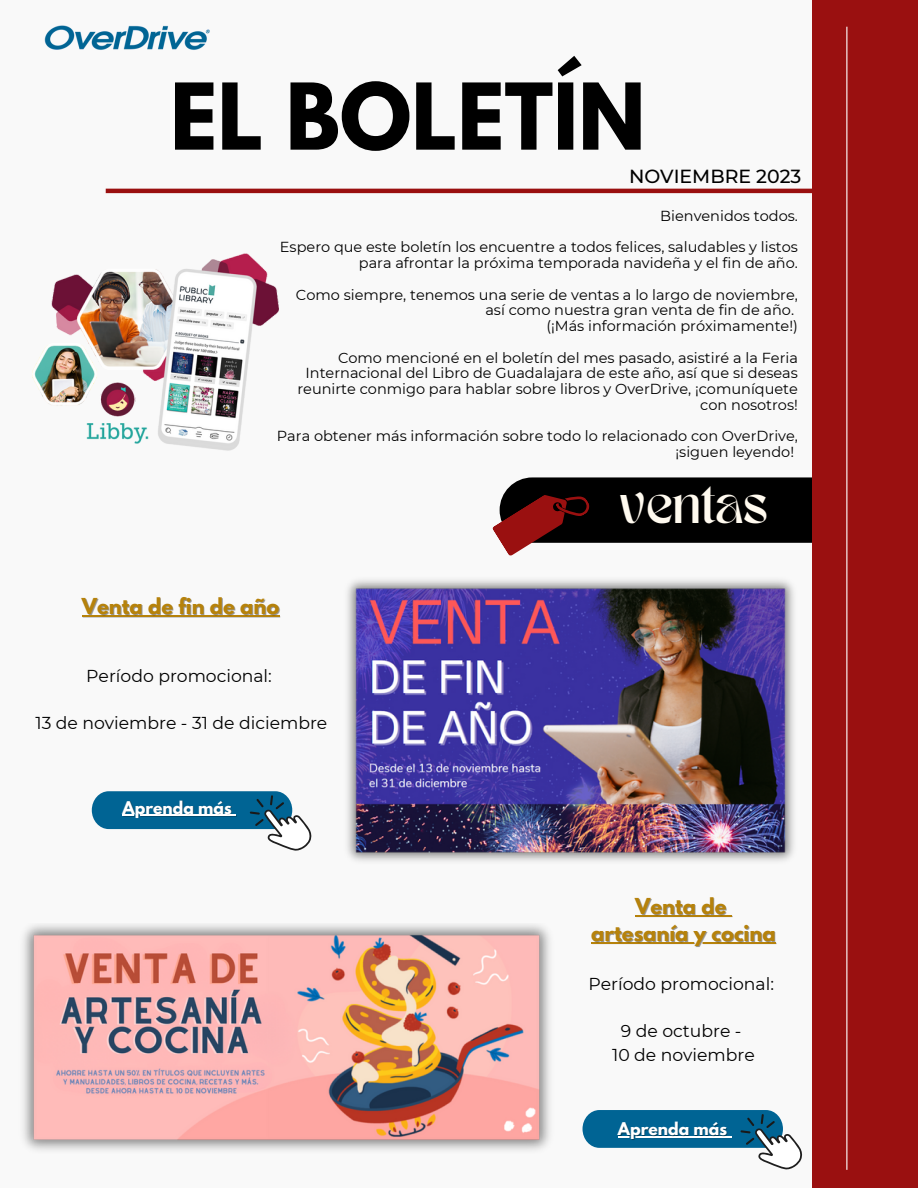
<style>
.page{position:relative;width:918px;height:1188px;background:#fff}
.page>*{position:absolute;margin:0;border:0;box-sizing:border-box;transform-origin:0 0}
.t1{font:700 81.45px "League Spartan";color:#000}
.t2{font:41.25px "TANMERINGUE";color:#fffaef}
.t3{font:700 19.5px "League Spartan";color:#b6820b}
.t4{font:500 18.9px "Montserrat";color:#000}
.t5{font:17.25px "Montserrat";color:#000}
.t6{font:700 15.6px "League Spartan";color:#fff}
.t7{font:14.55px/15.8px "Montserrat";color:#000;text-align:right}
</style>
<div class="page">
<img style="left:21px;top:0;width:897px;height:1188px">
<hr style="left:635px;top:915px;width:91px;height:1px;background:#b6820b">
<hr style="left:591px;top:942px;width:185px;height:1px;background:#b6820b">
<hr style="left:82px;top:615px;width:197px;height:2px;background:#b6820b">
<svg style="left:92px;top:791px;width:220px;height:60px"></svg>
<svg style="left:583px;top:1110px;width:220px;height:60px"></svg>
<p class="t1" style="left:170px;top:76px;width:477px">EL BOLETÍN</p>
<p class="t4" style="left:629px;top:165px;width:174px">NOVIEMBRE 2023</p>
<p class="t7" style="left:660px;top:208px;width:139px">Bienvenidos todos.</p>
<p class="t7" style="left:280px;top:239px;width:519px">Espero que este boletín los encuentre a todos felices, saludables y listos para afrontar la próxima temporada navideña y el fin de año.</p>
<p class="t7" style="left:296px;top:287px;width:503px">Como siempre, tenemos una serie de ventas a lo largo de noviembre, así como nuestra gran venta de fin de año.</p>
<p class="t7" style="left:546px;top:318px;width:253px">(¡Más información próximamente!)</p>
<p class="t7" style="left:297px;top:350px;width:502px">Como mencioné en el boletín del mes pasado, asistiré a la Feria Internacional del Libro de Guadalajara de este año, así que si deseas reunirte conmigo para hablar sobre libros y OverDrive, ¡comuníquete con nosotros!</p>
<p class="t7" style="left:277px;top:428px;width:523px">Para obtener más información sobre todo lo relacionado con OverDrive, ¡siguen leyendo!</p>
<p class="t3" style="left:82px;top:597px;width:199px">Venta de fin de año</p>
<p class="t5" style="left:86px;top:665px;width:187px">Período promocional:</p>
<p class="t5" style="left:35px;top:712px;width:293px">13 de noviembre - 31 de diciembre</p>
<p class="t6" style="left:123px;top:800px;width:111px">Aprenda más</p>
<p class="t2" style="left:619px;top:481px;width:149px">VENTAS</p>
<p class="t3" style="left:635px;top:896px;width:93px">Venta de</p>
<p class="t3" style="left:591px;top:923px;width:186px">artesanía y cocina</p>
<p class="t5" style="left:588px;top:973px;width:187px">Período promocional:</p>
<p class="t5" style="left:621px;top:1020px;width:122px">9 de octubre -</p>
<p class="t5" style="left:612px;top:1044px;width:144px">10 de noviembre</p>
<p class="t6" style="left:618px;top:1121px;width:111px">Aprenda más</p>
</div>
